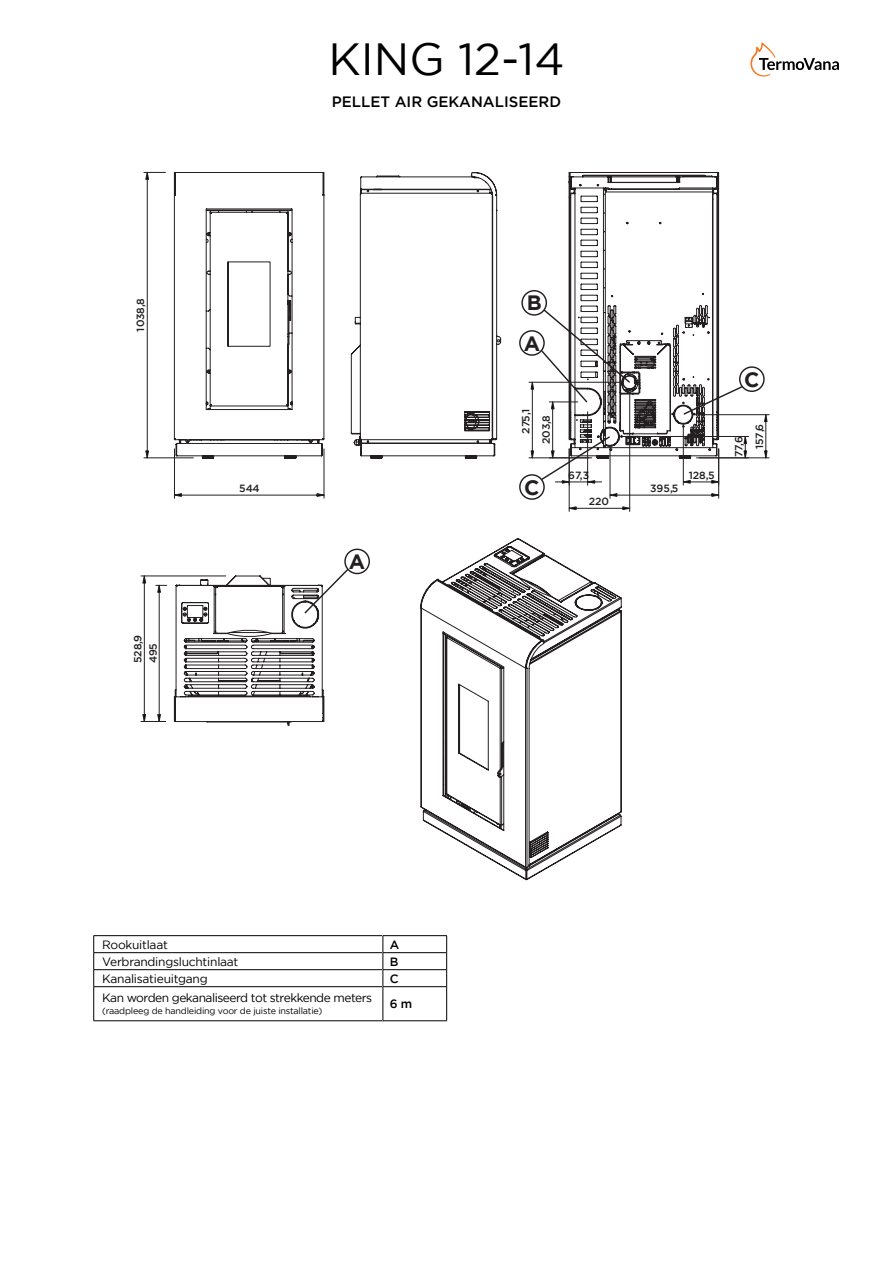
<style>
.page{position:relative;width:893px;height:1263px;background:#fff}
.page>*{position:absolute;margin:0;border:0;box-sizing:border-box;transform-origin:0 0}
.t1{font:45px "Gotham";color:#000001}
.t2{font:700 20.85px "Gotham";color:#231f20}
.t3{font:700 20.7px "Gotham";color:#231f20}
.t4{font:500 15px "Gotham";color:#000001}
.t5{font:12px/17px "Gotham";letter-spacing:-.025em;color:#000001}
.t6{font:500 12px/17px "Gotham";color:#000001;text-align:justify}
.t7{font:500 10.5px/15.3px "Gotham";color:#231f20}
.t8{font:9px "Gotham";letter-spacing:-.02em;color:#000001}
</style>
<div class="page">
<hr style="left:94px;top:952px;width:289px;height:1px;background:#000001">
<hr style="left:94px;top:969px;width:289px;height:1px;background:#000001">
<hr style="left:94px;top:986px;width:289px;height:1px;background:#000001">
<hr style="left:94px;top:935px;width:289px;height:1px;background:#000001">
<svg style="left:93px;top:936px;width:1px;height:51px"></svg>
<hr style="left:93px;top:987px;width:1px;height:33px;background:#000001">
<hr style="left:94px;top:1020px;width:289px;height:1px;background:#000001">
<hr style="left:383px;top:952px;width:63px;height:1px;background:#000001">
<hr style="left:383px;top:969px;width:63px;height:1px;background:#000001">
<hr style="left:383px;top:986px;width:63px;height:1px;background:#000001">
<hr style="left:383px;top:935px;width:64px;height:1px;background:#000001">
<svg style="left:383px;top:936px;width:1px;height:51px"></svg>
<svg style="left:446px;top:936px;width:1px;height:51px"></svg>
<hr style="left:383px;top:987px;width:1px;height:33px;background:#000001">
<hr style="left:446px;top:987px;width:1px;height:33px;background:#000001">
<hr style="left:383px;top:1020px;width:64px;height:1px;background:#000001">
<svg style="left:287px;top:172px;width:432px;height:708px"></svg>
<svg style="left:141px;top:495px;width:476px;height:229px"></svg>
<svg style="left:142px;top:171px;width:207px;height:553px"></svg>
<svg style="left:529px;top:308px;width:241px;height:204px"></svg>
<div style="left:739px;top:366px;width:26px;height:26px;border:1px solid #231f20;border-radius:50%"></div>
<div style="left:519px;top:330px;width:26px;height:26px;border:1px solid #231f20;border-radius:50%"></div>
<div style="left:521px;top:290px;width:26px;height:26px;border:1px solid #231f20;border-radius:50%"></div>
<div style="left:519px;top:474px;width:26px;height:26px;border:1px solid #231f20;border-radius:50%"></div>
<div style="left:344px;top:549px;width:26px;height:25px;border:1px solid #231f20;border-radius:50%"></div>
<svg style="left:750px;top:43px;width:89px;height:33px"></svg>
<p class="t7" style="left:132px;top:332px;width:35px;rotate:-90deg">1038,8</p>
<p class="t7" style="left:130px;top:663px;width:30px;rotate:-90deg">528,9<br>495</p>
<h1 class="t1" style="left:328px;top:35px;width:238px">KING 12-14</h1>
<p class="t4" style="left:332px;top:94px;width:231px">PELLET AIR GEKANALISEERD</p>
<p class="t7" style="left:239px;top:481px;width:22px">544</p>
<h2 class="t2" style="left:349px;top:550px;width:18px">A</h2>
<h2 class="t2" style="left:527px;top:291px;width:17px">B</h2>
<h2 class="t2" style="left:524px;top:331px;width:18px">A</h2>
<p class="t7" style="left:515px;top:444px;width:37px;line-height:20.2px;text-indent:10px;rotate:-90deg">275,1<br>203,8</p>
<h2 class="t2" style="left:524px;top:475px;width:17px">C</h2>
<p class="t7" style="left:568px;top:467px;width:22px">67,3</p>
<p class="t7" style="left:589px;top:493px;width:22px">220</p>
<p class="t7" style="left:650px;top:480px;width:30px">395,5</p>
<p class="t7" style="left:689px;top:467px;width:27px">128,5</p>
<h3 class="t3" style="left:744px;top:367px;width:17px">C</h3>
<p class="t7" style="left:728px;top:449px;width:26px;line-height:20.9px;text-indent:-9px;rotate:-90deg">77,6<br>157,6</p>
<p class="t5" style="left:102px;top:936px;width:138px">Rookuitlaat<br>Verbrandingsluchtinlaat<br>Kanalisatieuitgang</p>
<p class="t5" style="left:102px;top:989px;width:271px">Kan worden gekanaliseerd tot strekkende meters</p>
<p class="t8" style="left:102px;top:1006px;width:222px">(raadpleeg de handleiding voor de juiste installatie)</p>
<p class="t6" style="left:390px;top:935px;width:11px">A B C</p>
<p class="t6" style="left:390px;top:995px;width:24px">6 m</p>
</div>
